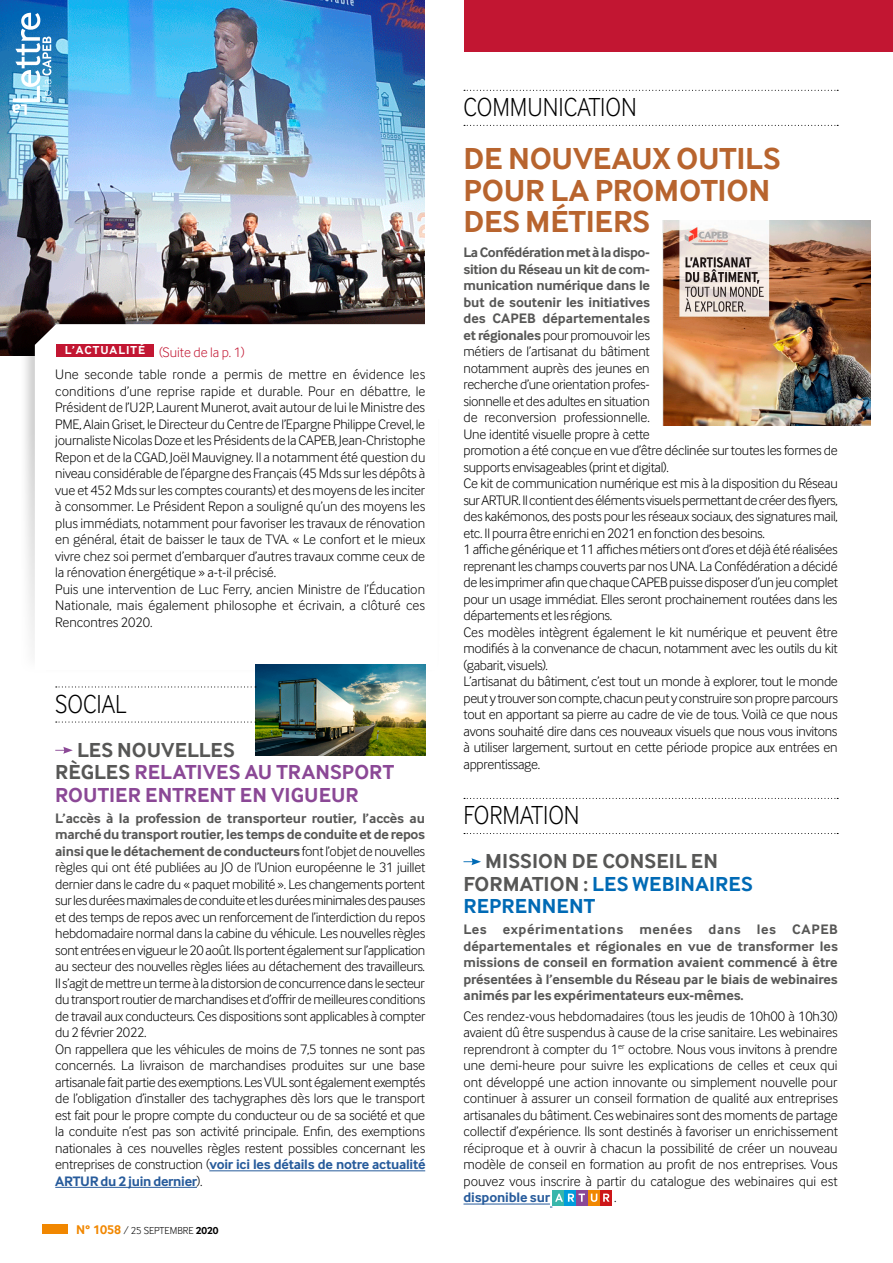
<style>
.page{position:relative;width:893px;height:1263px;background:#fff}
.page>*{position:absolute;margin:0;border:0;box-sizing:border-box;transform-origin:0 0}
.t1{font:700 31.5px/31.5px "Inter Face";letter-spacing:-.01em;color:#b8642e}
.t2{font:300 27px "Inter Face";color:#000;scale:.9 1}
.t3{font:700 21px/22.5px "Inter Face";letter-spacing:.005em;color:#8b4896}
.t4{font:700 21px/22.5px "Inter Face";letter-spacing:.005em;color:#575756}
.t5{font:300 14.25px/16.5px "Inter Face";letter-spacing:-.02em;color:#000}
.t6{font:700 14.25px/16.5px "Inter Face";letter-spacing:-.01em;color:#575756;text-align:justify}
.t7{font:300 14.25px/22.6px "Inter Face";letter-spacing:.005em;color:#000}
.t8{font:700 14.25px "Inter Face";letter-spacing:-.01em;color:#275b9b}
.t9{font:300 10.5px "Inter Face";color:#000}
.s1{color:#c21632}
.s2{color:#575756}
.s3{font-weight:700;color:#575756}
.s4{font-weight:700;color:#275b9b}
.s5{font-weight:700;font-size:13.05px;color:#f18700}
.s6{font-weight:700}
.s7{color:#006ab5}
</style>
<div class="page">
<div style="left:383px;top:0;width:510px;height:51px;background:#c21632"></div>
<img style="left:0;top:0;width:425px;height:356px">
<div style="left:20px;top:309px;width:421px;height:364px;background:#000;opacity:.2"></div>
<svg style="left:35px;top:324px;width:403px;height:346px"></svg>
<div style="left:56px;top:344px;width:98px;height:13px;background:#c21632"></div>
<svg style="left:20px;top:364px;width:26px;height:309px"></svg>
<svg style="left:13px;top:13px;width:38px;height:102px"></svg>
<svg style="left:464px;top:798px;width:374px;height:1px"></svg>
<svg style="left:464px;top:833px;width:374px;height:1px"></svg>
<hr style="left:463px;top:1204px;width:87px;height:1px;background:#275b9b">
<svg style="left:463px;top:858px;width:18px;height:7px"></svg>
<div style="left:552px;top:1190px;width:12px;height:15px;background:#38b6ab"></div>
<div style="left:564px;top:1190px;width:12px;height:15px;background:#009cdb"></div>
<div style="left:576px;top:1190px;width:12px;height:15px;background:#8b4896"></div>
<div style="left:588px;top:1190px;width:12px;height:15px;background:#f18700"></div>
<div style="left:600px;top:1190px;width:12px;height:15px;background:#cd1719"></div>
<svg style="left:550px;top:1193px;width:59px;height:15px"></svg>
<div style="left:425px;top:0;width:38px;height:418px;background:#fff"></div>
<img style="left:256px;top:664px;width:170px;height:92px">
<div style="left:43px;top:1225px;width:25px;height:9px;background:#f18700"></div>
<svg style="left:56px;top:686px;width:200px;height:1px"></svg>
<svg style="left:56px;top:721px;width:200px;height:1px"></svg>
<hr style="left:209px;top:1170px;width:216px;height:1px;background:#275b9b">
<hr style="left:55px;top:1187px;width:142px;height:1px;background:#275b9b">
<svg style="left:55px;top:747px;width:18px;height:7px"></svg>
<img style="left:663px;top:220px;width:208px;height:206px">
<svg style="left:464px;top:90px;width:374px;height:1px"></svg>
<svg style="left:464px;top:125px;width:374px;height:1px"></svg>
<p class="t7" style="left:55px;top:340px;width:371px;text-indent:10px"><sup>L’ACTUALITÉ</sup> <span class="s1">(Suite de la p. 1)<br></span>Une seconde table ronde a permis de mettre en évidence les</p>
<p class="t5" style="left:55px;top:383px;width:372px">conditions d’une reprise rapide et durable. Pour en débattre, le Président de l’U2P, Laurent Munerot, avait autour de lui le Ministre des PME, Alain Griset, le Directeur du Centre de l’Epargne Philippe Crevel, le journaliste Nicolas Doze et les Présidents de la CAPEB, Jean-Christophe Repon et de la CGAD, Joël Mauvigney. Il a notamment été question du niveau considérable de l’épargne des Français (45 Mds sur les dépôts à vue et 452 Mds sur les comptes courants) et des moyens de les inciter à consommer. Le Président Repon a souligné qu’un des moyens les plus immédiats, notamment pour favoriser les travaux de rénovation en général, était de baisser le taux de TVA. « Le confort et le mieux vivre chez soi permet d’embarquer d’autres travaux comme ceux de la rénovation énergétique » a-t-il précisé.<br>Puis une intervention de Luc Ferry, ancien Ministre de l’Éducation Nationale, mais également philosophe et écrivain, a clôturé ces Rencontres 2020.</p>
<h2 class="t2" style="left:55px;top:689px;width:81px">SOCIAL</h2>
<h3 class="t3" style="left:55px;top:738px;width:340px;text-indent:22px"><span class="s2">LES NOUVELLES<br>RÈGLES</span> RELATIVES AU TRANSPORT<br>ROUTIER ENTRENT EN VIGUEUR</h3>
<p class="t5" style="left:55px;top:809px;width:372px"><span class="s3">L’accès à la profession de transporteur routier, l’accès au marché du transport routier, les temps de conduite et de repos ainsi que le détachement de conducteurs</span> font l’objet de nouvelles règles qui ont été publiées au JO de l’Union européenne le 31 juillet dernier dans le cadre du « paquet mobilité ». Les changements portent sur les durées maximales de conduite et les durées minimales des pauses et des temps de repos avec un renforcement de l’interdiction du repos hebdomadaire normal dans la cabine du véhicule. Les nouvelles règles sont entrées en vigueur le 20 août. Ils portent également sur l’application au secteur des nouvelles règles liées au détachement des travailleurs.<br>Il s’agit de mettre un terme à la distorsion de concurrence dans le secteur du transport routier de marchandises et d’offrir de meilleures conditions de travail aux conducteurs. Ces dispositions sont applicables à compter du 2 février 2022.<br>On rappellera que les véhicules de moins de 7,5 tonnes ne sont pas concernés. La livraison de marchandises produites sur une base artisanale fait partie des exemptions. Les VUL sont également exemptés de l’obligation d’installer des tachygraphes dès lors que le transport est fait pour le propre compte du conducteur ou de sa société et que la conduite n’est pas son activité principale. Enfin, des exemptions nationales à ces nouvelles règles restent possibles concernant les entreprises de construction (<span class="s4">voir ici les détails de notre actualité ARTUR du 2 juin dernier</span>).</p>
<p class="t9" style="left:76px;top:1224px;width:144px"><span class="s5">N° 1058</span> / 25 SEPTEMBRE <span class="s6">2020</span></p>
<h2 class="t2" style="left:463px;top:92px;width:194px">COMMUNICATION</h2>
<h1 class="t1" style="left:463px;top:143px;width:319px">DE NOUVEAUX OUTILS<br>POUR LA PROMOTION<br>DES MÉTIERS</h1>
<p class="t5" style="left:463px;top:244px;width:376px"><span class="s3">La Confédération met à la dispo-<br>sition du Réseau un kit de com-<br>munication numérique dans le<br>but de soutenir les initiatives<br>des CAPEB départementales<br>et régionales</span> pour promouvoir les<br>métiers de l’artisanat du bâtiment<br>notamment auprès des jeunes en<br>recherche d’une orientation profes-<br>sionnelle et des adultes en situation<br>de reconversion professionnelle.<br>Une identité visuelle propre à cette<br>promotion a été conçue en vue d’être déclinée sur toutes les formes de supports envisageables (print et digital).<br>Ce kit de communication numérique est mis à la disposition du Réseau sur ARTUR. Il contient des éléments visuels permettant de créer des flyers, des kakémonos, des posts pour les réseaux sociaux, des signatures mail, etc. Il pourra être enrichi en 2021 en fonction des besoins.<br>1 affiche générique et 11 affiches métiers ont d’ores et déjà été réalisées reprenant les champs couverts par nos UNA. La Confédération a décidé de les imprimer afin que chaque CAPEB puisse disposer d’un jeu complet pour un usage immédiat. Elles seront prochainement routées dans les départements et les régions.<br>Ces modèles intègrent également le kit numérique et peuvent être modifiés à la convenance de chacun, notamment avec les outils du kit (gabarit, visuels).<br>L’artisanat du bâtiment, c’est tout un monde à explorer, tout le monde peut y trouver son compte, chacun peut y construire son propre parcours tout en apportant sa pierre au cadre de vie de tous. Voilà ce que nous avons souhaité dire dans ces nouveaux visuels que nous vous invitons à utiliser largement, surtout en cette période propice aux entrées en apprentissage.</p>
<h2 class="t2" style="left:463px;top:800px;width:131px">FORMATION</h2>
<h3 class="t4" style="left:463px;top:850px;width:291px;text-indent:22px">MISSION DE CONSEIL EN<br>FORMATION : <span class="s7">LES WEBINAIRES<br>REPRENNENT</span></h3>
<p class="t6" style="left:463px;top:921px;width:376px">Les expérimentations menées dans les CAPEB départementales et régionales en vue de transformer les missions de conseil en formation avaient commencé à être présentées à l’ensemble du Réseau par le biais de webinaires animés par les expérimentateurs eux-mêmes.</p>
<p class="t5" style="left:463px;top:1007px;width:376px;text-align:justify">Ces rendez-vous hebdomadaires (tous les jeudis de 10h00 à 10h30) avaient dû être suspendus à cause de la crise sanitaire. Les webinaires reprendront à compter du 1<sup>er</sup> octobre. Nous vous invitons à prendre une demi-heure pour suivre les explications de celles et ceux qui ont développé une action innovante ou simplement nouvelle pour continuer à assurer un conseil formation de qualité aux entreprises artisanales du bâtiment. Ces webinaires sont des moments de partage collectif d’expérience. Ils sont destinés à favoriser un enrichissement réciproque et à ouvrir à chacun la possibilité de créer un nouveau modèle de conseil en formation au profit de nos entreprises. Vous pouvez vous inscrire à partir du catalogue des webinaires qui est</p>
<p class="t8" style="left:463px;top:1189px;width:88px">disponible sur</p>
<p class="t5" style="left:614px;top:1189px;width:4px">.</p>
</div>
